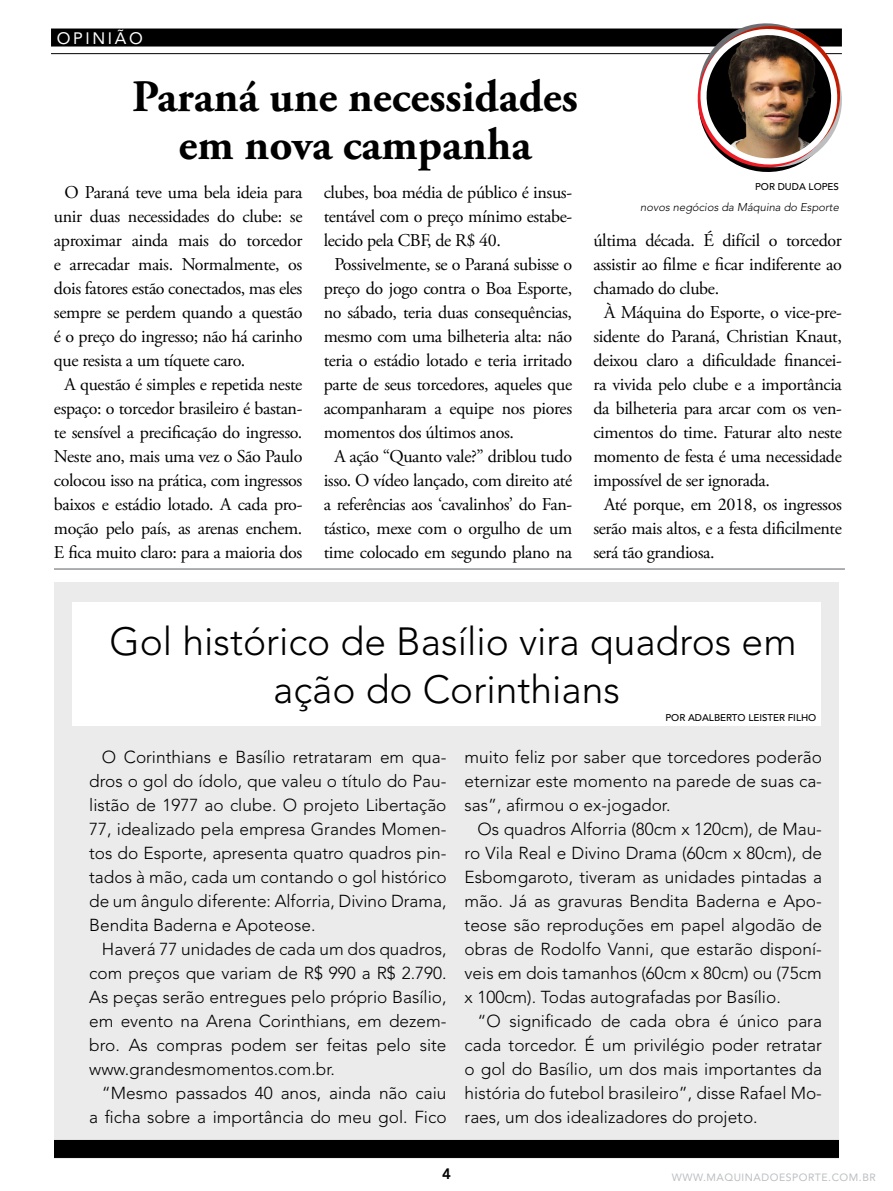
<style>
.page{position:relative;width:893px;height:1191px;background:#fff}
.page>*{position:absolute;margin:0;border:0;box-sizing:border-box;transform-origin:0 0}
.t1{font:700 45px/48px "Adobe Garamond Pro";color:#000;text-align:center}
.t2{font:300 39px/48px "Avenir LT Std";color:#000;text-align:center}
.t3{font:18px "Adobe Garamond Pro";letter-spacing:-.02em;color:#000}
.t4{font:300 17.25px/24px "Avenir LT Std";color:#000;text-align:justify}
.t5{font:16.5px "Avenir LT Std";letter-spacing:.16em;color:#fff}
.t6{font:800 15px "Avenir LT Std";color:#000}
.t7{font:italic 300 11.25px "Avenir LT Std";color:#000}
.t8{font:10.5px "Avenir LT Std";letter-spacing:.05em;color:#bcbec0}
.t9{font:500 9.75px "Avenir LT Std";color:#000}
</style>
<div class="page">
<div style="left:51px;top:29px;width:791px;height:18px;background:#000"></div>
<hr style="left:51px;top:53px;width:791px;height:1px;background:#000">
<hr style="left:54px;top:568px;width:791px;height:2px;background:#939598">
<div style="left:54px;top:582px;width:785px;height:577px;background:#ebebec"></div>
<div style="left:72px;top:602px;width:749px;height:124px;background:#fff"></div>
<div style="left:54px;top:1140px;width:785px;height:18px;background:#000"></div>
<img style="left:684px;top:23px;width:158px;height:149px">
<p class="t5" style="left:57px;top:29px;width:88px">OPINIÃO</p>
<h1 class="t1" style="left:132px;top:73px;width:447px">Paraná une necessidades em nova campanha</h1>
<p class="t3" style="left:65px;top:181px;width:239px">O Paraná teve uma bela ideia para</p>
<p class="t3" style="left:54px;top:205px;width:250px">unir duas necessidades do clube: se</p>
<p class="t3" style="left:54px;top:229px;width:250px">aproximar ainda mais do torcedor</p>
<p class="t3" style="left:54px;top:253px;width:250px">e arrecadar mais. Normalmente, os</p>
<p class="t3" style="left:54px;top:277px;width:250px">dois fatores estão conectados, mas eles</p>
<p class="t3" style="left:54px;top:301px;width:250px">sempre se perdem quando a questão</p>
<p class="t3" style="left:54px;top:325px;width:250px">é o preço do ingresso; não há carinho</p>
<p class="t3" style="left:54px;top:349px;width:193px">que resista a um tíquete caro.</p>
<p class="t3" style="left:65px;top:373px;width:239px">A questão é simples e repetida neste</p>
<p class="t3" style="left:54px;top:397px;width:250px">espaço: o torcedor brasileiro é bastan-</p>
<p class="t3" style="left:54px;top:421px;width:250px">te sensível a precificação do ingresso.</p>
<p class="t3" style="left:54px;top:445px;width:250px">Neste ano, mais uma vez o São Paulo</p>
<p class="t3" style="left:54px;top:469px;width:250px">colocou isso na prática, com ingressos</p>
<p class="t3" style="left:54px;top:493px;width:250px">baixos e estádio lotado. A cada pro-</p>
<p class="t3" style="left:54px;top:517px;width:250px">moção pelo país, as arenas enchem.</p>
<p class="t3" style="left:54px;top:541px;width:250px">E fica muito claro: para a maioria dos</p>
<p class="t3" style="left:324px;top:181px;width:250px">clubes, boa média de público é insus-</p>
<p class="t3" style="left:324px;top:205px;width:250px">tentável com o preço mínimo estabe-</p>
<p class="t3" style="left:324px;top:229px;width:179px">lecido pela CBF, de R$ 40.</p>
<p class="t3" style="left:334px;top:253px;width:239px">Possivelmente, se o Paraná subisse o</p>
<p class="t3" style="left:324px;top:277px;width:250px">preço do jogo contra o Boa Esporte,</p>
<p class="t3" style="left:324px;top:301px;width:250px">no sábado, teria duas consequências,</p>
<p class="t3" style="left:324px;top:325px;width:250px">mesmo com uma bilheteria alta: não</p>
<p class="t3" style="left:324px;top:349px;width:250px">teria o estádio lotado e teria irritado</p>
<p class="t3" style="left:324px;top:373px;width:250px">parte de seus torcedores, aqueles que</p>
<p class="t3" style="left:324px;top:397px;width:250px">acompanharam a equipe nos piores</p>
<p class="t3" style="left:324px;top:421px;width:192px">momentos dos últimos anos.</p>
<p class="t3" style="left:334px;top:445px;width:239px">A ação “Quanto vale?” driblou tudo</p>
<p class="t3" style="left:324px;top:469px;width:250px">isso. O vídeo lançado, com direito até</p>
<p class="t3" style="left:324px;top:493px;width:250px">a referências aos ‘cavalinhos’ do Fan-</p>
<p class="t3" style="left:324px;top:517px;width:250px">tástico, mexe com o orgulho de um</p>
<p class="t3" style="left:324px;top:541px;width:250px">time colocado em segundo plano na</p>
<p class="t9" style="left:755px;top:181px;width:85px">POR DUDA LOPES</p>
<p class="t7" style="left:640px;top:201px;width:200px">novos negócios da Máquina do Esporte</p>
<p class="t3" style="left:593px;top:229px;width:250px">última década. É difícil o torcedor</p>
<p class="t3" style="left:593px;top:253px;width:250px">assistir ao filme e ficar indiferente ao</p>
<p class="t3" style="left:593px;top:277px;width:127px">chamado do clube.</p>
<p class="t3" style="left:604px;top:301px;width:239px">À Máquina do Esporte, o vice-pre-</p>
<p class="t3" style="left:593px;top:325px;width:250px">sidente do Paraná, Christian Knaut,</p>
<p class="t3" style="left:593px;top:349px;width:250px">deixou claro a dificuldade financei-</p>
<p class="t3" style="left:593px;top:373px;width:250px">ra vivida pelo clube e a importância</p>
<p class="t3" style="left:593px;top:397px;width:250px">da bilheteria para arcar com os ven-</p>
<p class="t3" style="left:593px;top:421px;width:250px">cimentos do time. Faturar alto neste</p>
<p class="t3" style="left:593px;top:445px;width:250px">momento de festa é uma necessidade</p>
<p class="t3" style="left:593px;top:469px;width:178px">impossível de ser ignorada.</p>
<p class="t3" style="left:604px;top:493px;width:239px">Até porque, em 2018, os ingressos</p>
<p class="t3" style="left:593px;top:517px;width:250px">serão mais altos, e a festa dificilmente</p>
<p class="t3" style="left:593px;top:541px;width:123px">será tão grandiosa.</p>
<h2 class="t2" style="left:109px;top:618px;width:689px">Gol histórico de Basílio vira quadros em ação do Corinthians</h2>
<p class="t4" style="left:89px;top:745px;width:359px;text-indent:13px">O Corinthians e Basílio retrataram em qua&shy;dros o gol do ídolo, que valeu o título do Pau&shy;listão de 1977 ao clube. O projeto Libertação 77, idealizado pela empresa Grandes Momen&shy;tos do Esporte, apresenta quatro quadros pin&shy;tados à mão, cada um contando o gol histórico de um ângulo diferente: Alforria, Divino Drama, Bendita Baderna e Apoteose.</p>
<p class="t4" style="left:89px;top:937px;width:359px;text-indent:13px">Haverá 77 unidades de cada um dos quadros, com preços que variam de R$ 990 a R$ 2.790.<br>As peças serão entregues pelo próprio Basílio, em evento na Arena Corinthians, em dezem&shy;bro. As compras podem ser feitas pelo site www.grandesmomentos.com.br.</p>
<p class="t4" style="left:89px;top:1081px;width:359px;text-align:right">“Mesmo passados 40 anos, ainda não caiu a ficha sobre a importância do meu gol. Fico</p>
<p class="t9" style="left:665px;top:712px;width:152px">POR ADALBERTO LEISTER FILHO</p>
<p class="t4" style="left:465px;top:745px;width:359px">muito feliz por saber que torcedores poderão eternizar este momento na parede de suas ca&shy;sas”, afirmou o ex-jogador.</p>
<p class="t4" style="left:465px;top:817px;width:359px;text-indent:13px">Os quadros Alforria (80cm x 120cm), de Mau&shy;ro Vila Real e Divino Drama (60cm x 80cm), de Esbomgaroto, tiveram as unidades pintadas a mão. Já as gravuras Bendita Baderna e Apo&shy;teose são reproduções em papel algodão de obras de Rodolfo Vanni, que estarão disponí&shy;veis em dois tamanhos (60cm x 80cm) ou (75cm x 100cm). Todas autografadas por Basílio.</p>
<p class="t4" style="left:465px;top:1009px;width:359px;text-indent:13px">“O significado de cada obra é único para cada torcedor. É um privilégio poder retratar o gol do Basílio, um dos mais importantes da história do futebol brasileiro”, disse Rafael Mo&shy;raes, um dos idealizadores do projeto.</p>
<p class="t6" style="left:442px;top:1164px;width:10px">4</p>
<p class="t8" style="left:672px;top:1171px;width:206px">WWW.MAQUINADOESPORTE.COM.BR</p>
</div>
